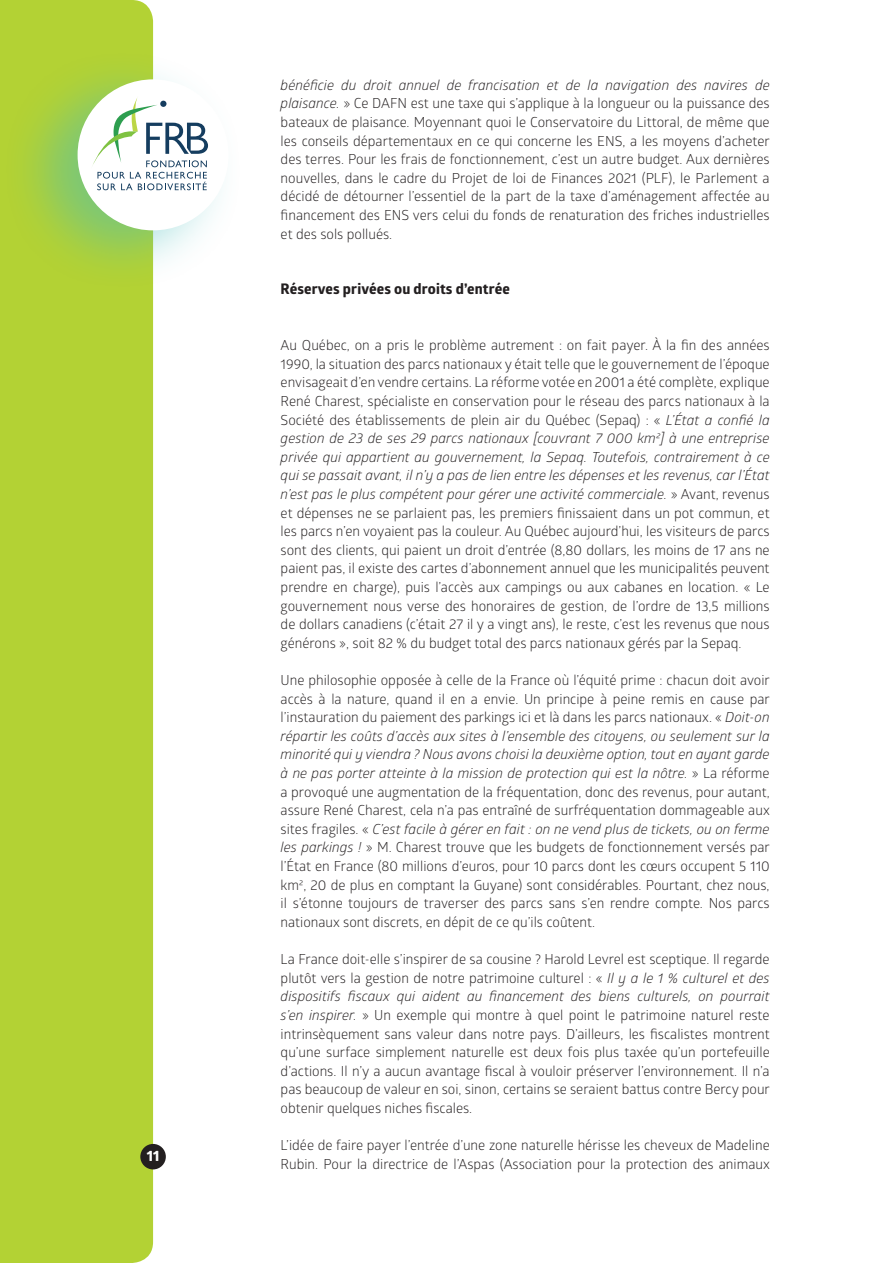
<style>
.page{position:relative;width:893px;height:1263px;background:#fff}
.page>*{position:absolute;margin:0;border:0;box-sizing:border-box;transform-origin:0 0}
.t1{font:700 14.85px "Globerx";color:#fff}
.sous-titre1{font:700 14.7px "Globerx";letter-spacing:.01em;color:#231f20}
.texte_courant___saut{font:13.8px/18.6px "Glober";color:#231f20;text-align:justify}
.s1{font-style:italic}
</style>
<div class="page">
<div style="left:0;top:0;width:153px;height:1263px;background:#b3d234"></div>
<div style="left:1px;top:48px;width:243px;height:244px;background:#44bdbb;opacity:.5"></div>
<div style="left:78px;top:79px;width:151px;height:151px;background:#fff;border-radius:50%"></div>
<svg style="left:91px;top:96px;width:117px;height:94px"></svg>
<div style="left:140px;top:1144px;width:26px;height:25px;background:#231f20;border-radius:50%"></div>
<p class="t1" style="left:147px;top:1145px;width:14px">11</p>
<p class="texte_courant___saut" style="left:281px;top:75px;width:491px"><span class="s1">bénéficie du droit annuel de francisation et de la navigation des navires de plaisance.</span> » Ce DAFN est une taxe qui s’applique à la longueur ou la puissance des bateaux de plaisance. Moyennant quoi le Conservatoire du Littoral, de même que les conseils départementaux en ce qui concerne les ENS, a les moyens d’acheter des terres. Pour les frais de fonctionnement, c’est un autre budget. Aux dernières nouvelles, dans le cadre du Projet de loi de Finances 2021 (PLF), le Parlement a décidé de détourner l’essentiel de la part de la taxe d’aménagement affectée au financement des ENS vers celui du fonds de renaturation des friches industrielles et des sols pollués.</p>
<p class="sous-titre1" style="left:281px;top:279px;width:231px">Réserves privées ou droits d’entrée</p>
<p class="texte_courant___saut" style="left:281px;top:335px;width:491px">Au Québec, on a pris le problème autrement : on fait payer. À la fin des années 1990, la situation des parcs nationaux y était telle que le gouvernement de l’époque envisageait d’en vendre certains. La réforme votée en 2001 a été complète, explique René Charest, spécialiste en conservation pour le réseau des parcs nationaux à la Société des établissements de plein air du Québec (Sepaq) : « <span class="s1">L’État a confié la gestion de 23 de ses 29 parcs nationaux [couvrant 7 000 km²] à une entreprise privée qui appartient au gouvernement, la Sepaq. Toutefois, contrairement à ce qui se passait avant, il n’y a pas de lien entre les dépenses et les revenus, car l’État n’est pas le plus compétent pour gérer une activité commerciale.</span> » Avant, revenus et dépenses ne se parlaient pas, les premiers finissaient dans un pot commun, et les parcs n’en voyaient pas la couleur. Au Québec aujourd’hui, les visiteurs de parcs sont des clients, qui paient un droit d’entrée (8,80 dollars, les moins de 17 ans ne paient pas, il existe des cartes d’abonnement annuel que les municipalités peuvent prendre en charge), puis l’accès aux campings ou aux cabanes en location. « Le gouvernement nous verse des honoraires de gestion, de l’ordre de 13,5 millions de dollars canadiens (c’était 27 il y a vingt ans), le reste, c’est les revenus que nous générons », soit 82 % du budget total des parcs nationaux gérés par la Sepaq.</p>
<p class="texte_courant___saut" style="left:281px;top:670px;width:491px">Une philosophie opposée à celle de la France où l’équité prime : chacun doit avoir accès à la nature, quand il en a envie. Un principe à peine remis en cause par l’instauration du paiement des parkings ici et là dans les parcs nationaux. « <span class="s1">Doit-on répartir les coûts d’accès aux sites à l’ensemble des citoyens, ou seulement sur la minorité qui y viendra ? Nous avons choisi la deuxième option, tout en ayant garde à ne pas porter atteinte à la mission de protection qui est la nôtre.</span> » La réforme a provoqué une augmentation de la fréquentation, donc des revenus, pour autant, assure René Charest, cela n’a pas entraîné de surfréquentation dommageable aux sites fragiles. « <span class="s1">C’est facile à gérer en fait : on ne vend plus de tickets, ou on ferme les parkings !</span> » M. Charest trouve que les budgets de fonctionnement versés par l’État en France (80 millions d’euros, pour 10 parcs dont les cœurs occupent 5 110 km², 20 de plus en comptant la Guyane) sont considérables. Pourtant, chez nous, il s’étonne toujours de traverser des parcs sans s’en rendre compte. Nos parcs nationaux sont discrets, en dépit de ce qu’ils coûtent.</p>
<p class="texte_courant___saut" style="left:281px;top:949px;width:491px">La France doit-elle s’inspirer de sa cousine ? Harold Levrel est sceptique. Il regarde plutôt vers la gestion de notre patrimoine culturel : « <span class="s1">Il y a le 1 % culturel et des dispositifs fiscaux qui aident au financement des biens culturels, on pourrait s’en inspirer.</span> » Un exemple qui montre à quel point le patrimoine naturel reste intrinsèquement sans valeur dans notre pays. D’ailleurs, les fiscalistes montrent qu’une surface simplement naturelle est deux fois plus taxée qu’un portefeuille d’actions. Il n’y a aucun avantage fiscal à vouloir préserver l’environnement. Il n’a pas beaucoup de valeur en soi, sinon, certains se seraient battus contre Bercy pour obtenir quelques niches fiscales.</p>
<p class="texte_courant___saut" style="left:281px;top:1135px;width:491px">L’idée de faire payer l’entrée d’une zone naturelle hérisse les cheveux de Madeline<br>Rubin. Pour la directrice de l’Aspas (Association pour la protection des animaux</p>
</div>
